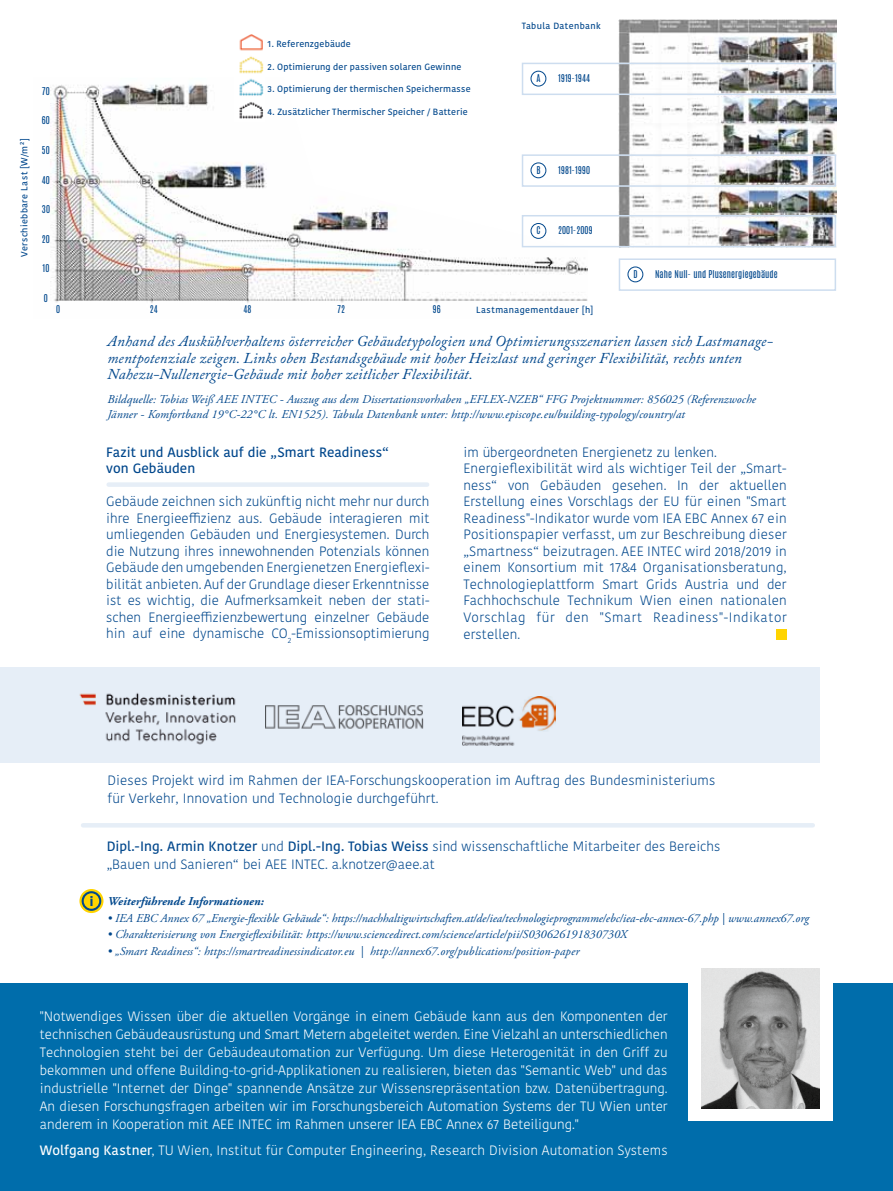
<style>
.page{position:relative;width:893px;height:1191px;background:#fff}
.page>*{position:absolute;margin:0;border:0;box-sizing:border-box;transform-origin:0 0}
.t1{font:italic 15px/16.5px "Adobe Caslon Pro";letter-spacing:.01em;color:#00478c}
.t2{font:300 13.5px/16.5px "Kohinoor Devanagari";letter-spacing:.01em;color:#00478c}
.t3{font:300 13.5px/18px "Kohinoor Devanagari";letter-spacing:.01em;color:#fff;text-align:justify}
.t4{font:600 13.5px/16.5px "Kohinoor Devanagari";letter-spacing:.005em;color:#00478c}
.t5{font:italic 12px/15px "Adobe Garamond Pro";letter-spacing:.01em;color:#00478c}
.t6{font:italic 700 12px "Adobe Garamond Pro";letter-spacing:.01em;color:#00478c}
.t7{font:600 9px "Kohinoor Devanagari";letter-spacing:.025em;color:#00478c}
.t8{font:9px "Antonio";letter-spacing:.01em;color:#00478c}
.t9{font:600 9px "Kohinoor Devanagari";letter-spacing:.045em;color:#00478c}
.s1{font-weight:600}
</style>
<div class="page">
<img style="left:50px;top:78px;width:538px;height:225px">
<hr style="left:83px;top:823px;width:730px;height:4px;background:#e6eef7">
<div style="left:0;top:983px;width:893px;height:208px;background:#006dab"></div>
<div style="left:688px;top:962px;width:144px;height:159px;background:#fff"></div>
<img style="left:701px;top:968px;width:118px;height:140px">
<div style="left:109px;top:482px;width:318px;height:5px;background:#e6eef7"></div>
<div style="left:776px;top:630px;width:11px;height:10px;background:#ffd400"></div>
<div style="left:0;top:666px;width:819px;height:96px;background:#e6eef7"></div>
<svg style="left:79px;top:889px;width:24px;height:24px"></svg>
<svg style="left:82px;top:891px;width:19px;height:20px"></svg>
<img style="left:463px;top:697px;width:92px;height:48px">
<img style="left:266px;top:705px;width:157px;height:24px">
<img style="left:79px;top:692px;width:157px;height:53px">
<img style="left:619px;top:20px;width:217px;height:224px">
<div style="left:522px;top:63px;width:314px;height:32px;border:2px solid #cdddef"></div>
<div style="left:522px;top:154px;width:314px;height:33px;border:2px solid #cdddef"></div>
<div style="left:522px;top:215px;width:314px;height:32px;border:2px solid #cdddef"></div>
<div style="left:619px;top:258px;width:217px;height:33px;border:2px solid #cdddef"></div>
<div style="left:531px;top:71px;width:15px;height:15px;border:1px solid #00478c;border-radius:50%"></div>
<div style="left:531px;top:162px;width:15px;height:16px;border:1px solid #00478c;border-radius:50%"></div>
<div style="left:531px;top:223px;width:15px;height:16px;border:1px solid #00478c;border-radius:50%"></div>
<div style="left:628px;top:267px;width:15px;height:15px;border:1px solid #00478c;border-radius:50%"></div>
<img style="left:234px;top:34px;width:30px;height:88px">
<p class="t9" style="left:19px;top:257px;width:120px;rotate:-90deg">Verschiebbare Last [W/m²]</p>
<p class="t8" style="left:42px;top:84px;width:10px">70</p>
<p class="t8" style="left:42px;top:114px;width:10px">60</p>
<p class="t8" style="left:42px;top:143px;width:10px">50</p>
<p class="t8" style="left:42px;top:173px;width:10px">40</p>
<p class="t8" style="left:42px;top:203px;width:10px">30</p>
<p class="t8" style="left:42px;top:232px;width:10px">20</p>
<p class="t8" style="left:42px;top:262px;width:8px">10</p>
<p class="t8" style="left:44px;top:291px;width:6px">0</p>
<p class="t8" style="left:56px;top:303px;width:6px">0</p>
<p class="t7" style="left:268px;top:39px;width:85px">1. Referenzgebäude</p>
<p class="t7" style="left:268px;top:61px;width:195px">2. Optimierung der passiven solaren Gewinne</p>
<p class="t7" style="left:268px;top:84px;width:205px">3. Optimierung der thermischen Speichermasse</p>
<p class="t7" style="left:268px;top:106px;width:202px">4. Zusätzlicher Thermischer Speicher / Batterie</p>
<p class="t7" style="left:522px;top:21px;width:80px">Tabula Datenbank</p>
<p class="t8" style="left:536px;top:72px;width:6px">A</p>
<p class="t8" style="left:558px;top:72px;width:33px">1919-1944</p>
<p class="t8" style="left:536px;top:163px;width:6px">B</p>
<p class="t8" style="left:558px;top:163px;width:33px">1981-1990</p>
<p class="t8" style="left:536px;top:224px;width:6px">C</p>
<p class="t8" style="left:558px;top:224px;width:36px">2001-2009</p>
<p class="t8" style="left:150px;top:303px;width:9px">24</p>
<p class="t8" style="left:243px;top:303px;width:9px">48</p>
<p class="t8" style="left:337px;top:303px;width:9px">72</p>
<p class="t8" style="left:433px;top:303px;width:9px">96</p>
<p class="t7" style="left:476px;top:304px;width:119px">Lastmanagementdauer [h]</p>
<p class="t8" style="left:633px;top:267px;width:6px">D</p>
<p class="t8" style="left:655px;top:267px;width:124px">Nahe Null- und Plusenergiegebäude</p>
<p class="t1" style="left:107px;top:332px;width:667px">Anhand des Auskühlverhaltens österreicher Gebäudetypologien und Optimierungsszenarien lassen sich Lastmanage&shy;mentpotenziale zeigen. Links oben Bestandsgebäude mit hoher Heizlast und geringer Flexibilität, rechts unten<br>Nahezu-Nullenergie-Gebäude mit hoher zeitlicher Flexibilität.</p>
<p class="t5" style="left:107px;top:392px;width:650px">Bildquelle: Tobias Weiß AEE INTEC - Auszug aus dem Dissertationsvorhaben „EFLEX-NZEB“ FFG Projektnummer: 856025 (Referenzwoche<br>Jänner - Komfortband 19°C-22°C lt. EN1525). Tabula Datenbank unter: http://www.episcope.eu/building-typology/country/at</p>
<p class="t4" style="left:106px;top:443px;width:284px">Fazit und Ausblick auf die „Smart Readiness“ von Gebäuden</p>
<p class="t2" style="left:106px;top:493px;width:325px;text-align:justify">Gebäude zeichnen sich zukünftig nicht mehr nur durch ihre Energieeffizienz aus. Gebäude interagieren mit umliegenden Gebäuden und Energiesystemen. Durch die Nutzung ihres innewohnenden Potenzials können Gebäude den umgebenden Energienetzen Energieflexi&shy;bilität anbieten. Auf der Grundlage dieser Erkenntnisse ist es wichtig, die Aufmerksamkeit neben der stati&shy;schen Energieeffizienzbewertung einzelner Gebäude hin auf eine dynamische CO<sub>2</sub>-Emissionsoptimierung</p>
<p class="t2" style="left:463px;top:443px;width:325px">im übergeordneten Energienetz zu lenken.<br>Energieflexibilität wird als wichtiger Teil der „Smart&shy;ness“ von Gebäuden gesehen. In der aktuellen Erstellung eines Vorschlags der EU für einen "Smart Readiness"-Indikator wurde vom IEA EBC Annex 67 ein Positionspapier verfasst, um zur Beschreibung dieser „Smartness“ beizutragen. AEE INTEC wird 2018/2019 in einem Konsortium mit 17&amp;4 Organisationsberatung, Technologieplattform Smart Grids Austria und der Fachhochschule Technikum Wien einen nationalen Vorschlag für den "Smart Readiness"-Indikator erstellen.</p>
<p class="t2" style="left:107px;top:771px;width:609px;line-height:18px">Dieses Projekt wird im Rahmen der IEA-Forschungskooperation im Auftrag des Bundesministeriums für Verkehr, Innovation und Technologie durchgeführt.</p>
<p class="t2" style="left:107px;top:837px;width:615px;line-height:18px"><span class="s1">Dipl.-Ing. Armin Knotzer</span> und <span class="s1">Dipl.-Ing. Tobias Weiss</span> sind wissenschaftliche Mitarbeiter des Bereichs „Bauen und Sanieren“ bei AEE INTEC. a.knotzer@aee.at</p>
<p class="t6" style="left:107px;top:894px;width:158px">Weiterführende Informationen:</p>
<p class="t5" style="left:107px;top:910px;width:703px">• IEA EBC Annex 67 „Energie-flexible Gebäude“: https://nachhaltigwirtschaften.at/de/iea/technologieprogramme/ebc/iea-ebc-annex-67.php | www.annex67.org</p>
<p class="t5" style="left:107px;top:927px;width:521px">• Charakterisierung von Energieflexibilität: https://www.sciencedirect.com/science/article/pii/S030626191830730X</p>
<p class="t5" style="left:107px;top:943px;width:473px">• „Smart Readiness“: https://smartreadinessindicator.eu | http://annex67.org/publications/position-paper</p>
<p class="t3" style="left:40px;top:1007px;width:629px">"Notwendiges Wissen über die aktuellen Vorgänge in einem Gebäude kann aus den Komponenten der technischen Gebäudeausrüstung und Smart Metern abgeleitet werden. Eine Vielzahl an unterschiedlichen Technologien steht bei der Gebäudeautomation zur Verfügung. Um diese Heterogenität in den Griff zu bekommen und offene Building-to-grid-Applikationen zu realisieren, bieten das "Semantic Web" und das industrielle "Internet der Dinge" spannende Ansätze zur Wissensrepräsentation bzw. Datenübertragung.<br>An diesen Forschungsfragen arbeiten wir im Forschungsbereich Automation Systems der TU Wien unter anderem in Kooperation mit AEE INTEC im Rahmen unserer IEA EBC Annex 67 Beteiligung."</p>
<p class="t3" style="left:40px;top:1141px;width:629px"><span class="s1">Wolfgang Kastner</span>, TU Wien, Institut für Computer Engineering, Research Division Automation Systems</p>
</div>
